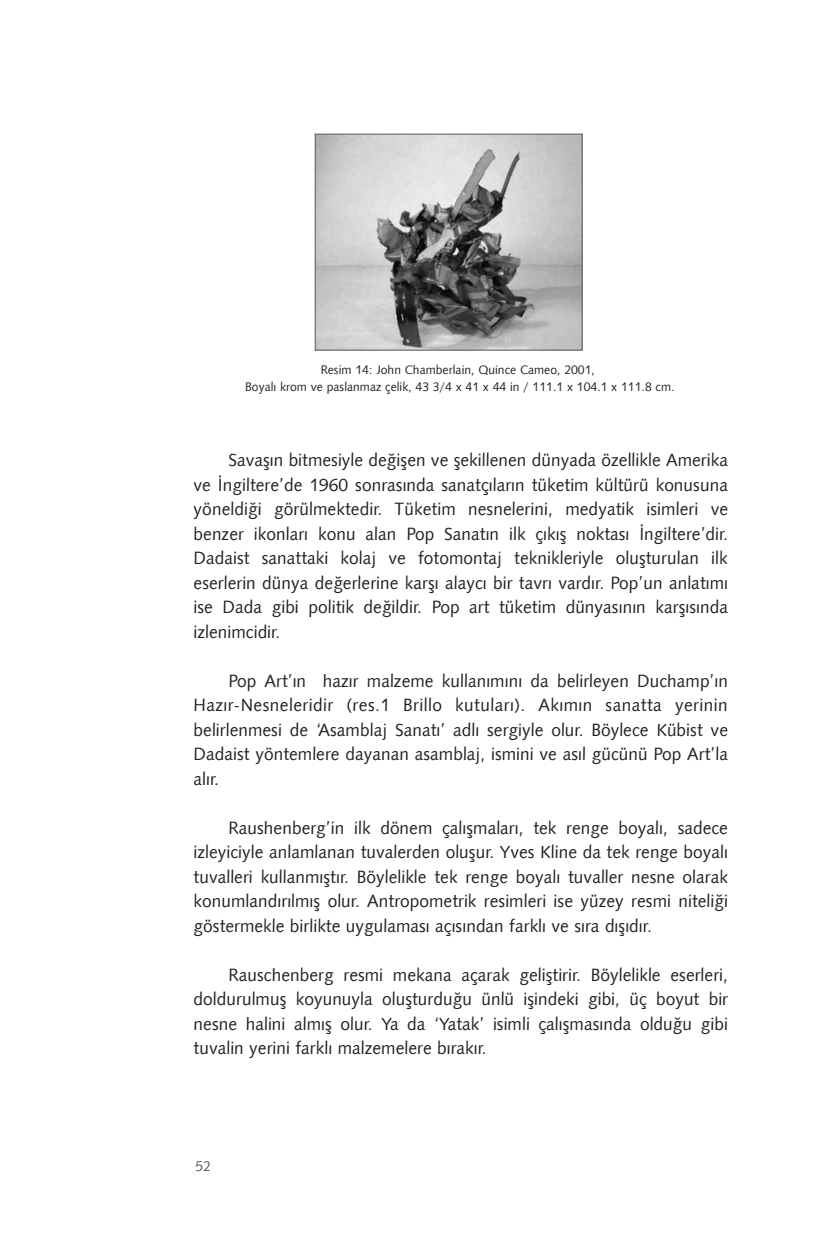
<style>
.page{position:relative;width:829px;height:1241px;background:#fff}
.page>*{position:absolute;margin:0;border:0;box-sizing:border-box;transform-origin:0 0}
.t1{font:17.5px/24.5px "Humanist 531 BT Roman A";color:#231f20;text-align:justify}
.t2{font:14px "Humanist 531 BT Roman A";color:#57585a}
.t3{font:12.25px/17.5px "Humanist 531 BT Roman A";color:#231f20;text-align:center}
</style>
<div class="page">
<img style="left:317px;top:136px;width:263px;height:212px">
<div style="left:315px;top:134px;width:267px;height:216px;border:1px solid #57585a"></div>
<p class="t3" style="left:245px;top:360px;width:431px">Resim 14: John Chamberlain, Quince Cameo, 2001,<br>Boyalı krom ve paslanmaz çelik, 43 3/4 x 41 x 44 in / 111.1 x 104.1 x 111.8 cm.</p>
<p class="t1" style="left:193px;top:447px;width:536px;text-indent:35px">Savaşın bitmesiyle değişen ve şekillenen dünyada özellikle Amerika ve İngiltere’de 1960 sonrasında sanatçıların tüketim kültürü konusuna yöneldiği görülmektedir. Tüketim nesnelerini, medyatik isimleri ve benzer ikonları konu alan Pop Sanatın ilk çıkış noktası İngiltere’dir.<br>Dadaist sanattaki kolaj ve fotomontaj teknikleriyle oluşturulan ilk eserlerin dünya değerlerine karşı alaycı bir tavrı vardır. Pop’un anlatımı ise Dada gibi politik değildir. Pop art tüketim dünyasının karşısında izlenimcidir.</p>
<p class="t1" style="left:193px;top:667px;width:536px;text-indent:35px">Pop Art’ın hazır malzeme kullanımını da belirleyen Duchamp’ın Hazır-Nesneleridir (res.1 Brillo kutuları). Akımın sanatta yerinin belirlenmesi de ‘Asamblaj Sanatı’ adlı sergiyle olur. Böylece Kübist ve Dadaist yöntemlere dayanan asamblaj, ismini ve asıl gücünü Pop Art’la alır.</p>
<p class="t1" style="left:193px;top:814px;width:536px;text-indent:35px">Raushenberg’in ilk dönem çalışmaları, tek renge boyalı, sadece izleyiciyle anlamlanan tuvalerden oluşur. Yves Kline da tek renge boyalı tuvalleri kullanmıştır. Böylelikle tek renge boyalı tuvaller nesne olarak konumlandırılmış olur. Antropometrik resimleri ise yüzey resmi niteliği göstermekle birlikte uygulaması açısından farklı ve sıra dışıdır.</p>
<p class="t1" style="left:193px;top:961px;width:536px;text-indent:35px">Rauschenberg resmi mekana açarak geliştirir. Böylelikle eserleri, doldurulmuş koyunuyla oluşturduğu ünlü işindeki gibi, üç boyut bir nesne halini almış olur. Ya da ‘Yatak’ isimli çalışmasında olduğu gibi tuvalin yerini farklı malzemelere bırakır.</p>
<p class="t2" style="left:195px;top:1156px;width:17px">52</p>
</div>
